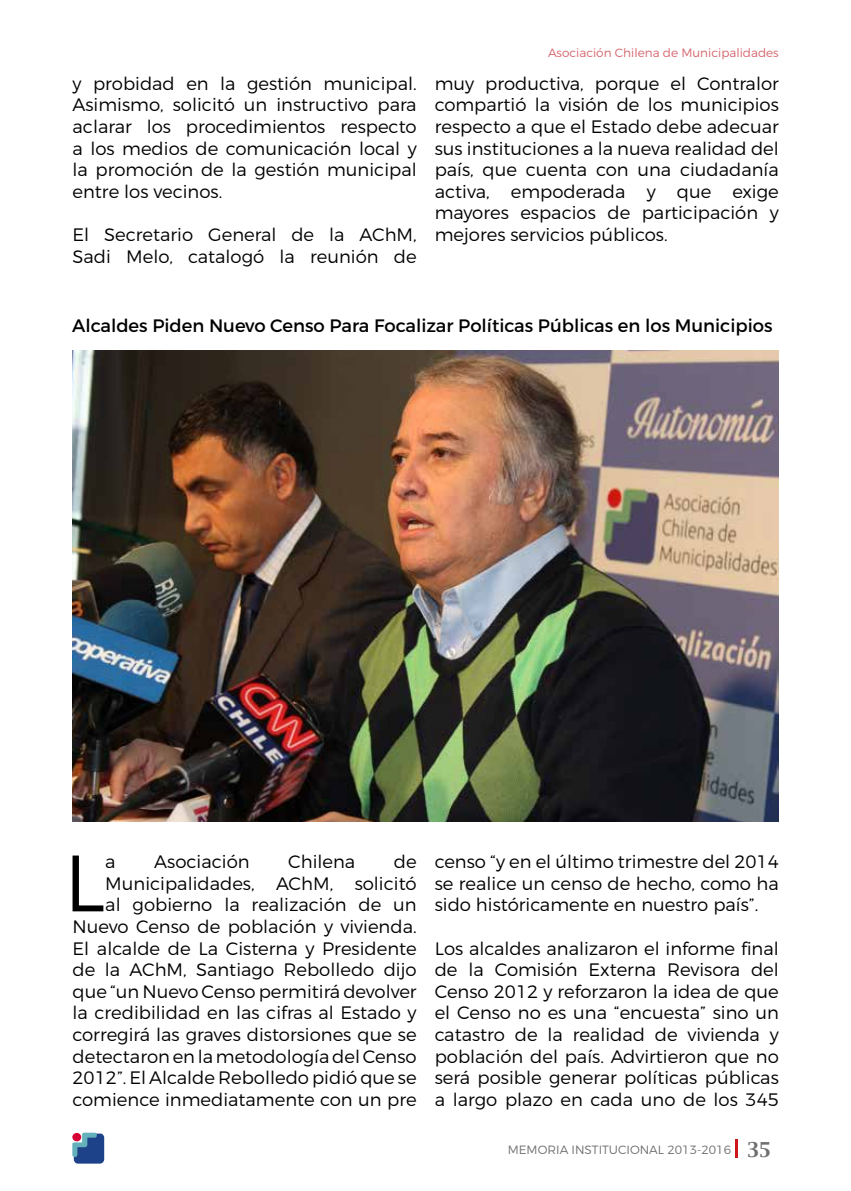
<style>
.page{position:relative;width:851px;height:1191px;background:#fff}
.page>*{position:absolute;margin:0;border:0;box-sizing:border-box;transform-origin:0 0}
.t1{font:300 79.65px "Montserrat";color:#000}
.t2{font:300 18px/21.6px "Montserrat";color:#000;text-align:justify}
.t3{font:18px "Montserrat";color:#000}
.t4{font:300 12px "Montserrat";color:#d6636b}
.t5{font:300 12px "Montserrat";color:#706f6f}
.s1{font-family:"Capitals";font-weight:400;font-size:18px}
</style>
<div class="page">
<svg style="left:735px;top:1139px;width:2px;height:18px"></svg>
<svg style="left:72px;top:1132px;width:32px;height:31px"></svg>
<img style="left:72px;top:350px;width:706px;height:471px">
<p class="t2" style="left:72px;top:72px;width:345px">y probidad en la gestión municipal.<br>Asimismo, solicitó un instructivo para aclarar los procedimientos respecto a los medios de comunicación local y la promoción de la gestión municipal entre los vecinos.</p>
<p class="t2" style="left:72px;top:223px;width:345px">El Secretario General de la AChM,<br>Sadi Melo, catalogó la reunión de</p>
<p class="t4" style="left:548px;top:45px;width:232px">Asociación Chilena de Municipalidades</p>
<p class="t2" style="left:434px;top:72px;width:345px">muy productiva, porque el Contralor compartió la visión de los municipios respecto a que el Estado debe adecuar sus instituciones a la nueva realidad del país, que cuenta con una ciudadanía activa, empoderada y que exige mayores espacios de participación y mejores servicios públicos.</p>
<p class="t3" style="left:72px;top:315px;width:702px">Alcaldes Piden Nuevo Censo Para Focalizar Políticas Públicas en los Municipios</p>
<p class="t2" style="left:72px;top:850px;width:345px;text-align:right">de<br>Municipalidades, AChM, solicitó<br>al gobierno la realización de un Nuevo Censo de población y vivienda.<br>El alcalde de La Cisterna y Presidente de la AChM, Santiago Rebolledo dijo que “un Nuevo Censo permitirá devolver la credibilidad en las cifras al Estado y corregirá las graves distorsiones que se detectaron en la metodología del Censo 2012”. El Alcalde Rebolledo pidió que se comience inmediatamente con un pre</p>
<p class="t2" style="left:434px;top:850px;width:345px">censo “y en el último trimestre del 2014 se realice un censo de hecho, como ha sido históricamente en nuestro país”.</p>
<h1 class="t1" style="left:64px;top:834px;width:43px">L</h1>
<p class="t2" style="left:105px;top:850px;width:12px">a</p>
<p class="t2" style="left:154px;top:850px;width:97px">Asociación</p>
<p class="t2" style="left:288px;top:850px;width:69px">Chilena</p>
<p class="t2" style="left:434px;top:937px;width:345px">Los alcaldes analizaron el informe final de la Comisión Externa Revisora del Censo 2012 y reforzaron la idea de que el Censo no es una “encuesta” sino un catastro de la realidad de vivienda y población del país. Advirtieron que no será posible generar políticas públicas a largo plazo en cada uno de los 345</p>
<p class="t5" style="left:507px;top:1142px;width:265px">MEMORIA INSTITUCIONAL 2013-2016 <span class="s1">35</span></p>
</div>
